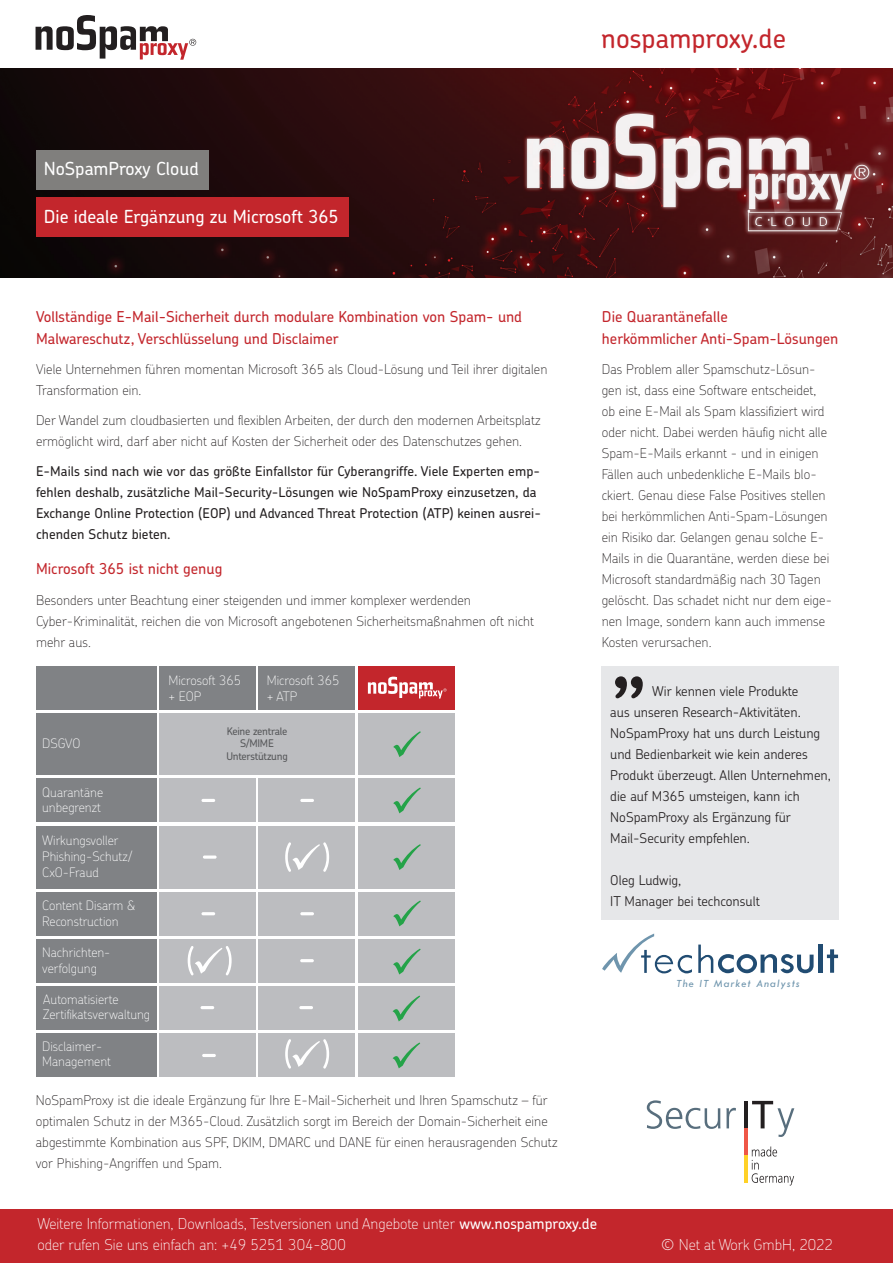
<style>
.page{position:relative;width:893px;height:1263px;background:#fff}
.page>*{position:absolute;margin:0;border:0;box-sizing:border-box;transform-origin:0 0}
.t1{font:500 90px "Chevin Pro";color:#231f20}
.t2{font:500 27px "Chevin Pro";color:#c3262c}
.t3{font:500 18px "Chevin Std";color:#fff}
.t4{font:500 15px/22.5px "Chevin Pro";color:#c3262c}
.t5{font:100 15px/21px "Chevin Pro";color:#fff}
.t6{font:100 13.5px/21px "Chevin Pro";letter-spacing:.005em;color:#231f20}
.t7{font:300 13.5px/21px "Chevin Pro";color:#231f20}
.t8{font:500 13.5px/21px "Chevin Pro";letter-spacing:.005em;color:#231f20}
.t9{font:100 13.05px/15.6px "Chevin Pro";color:#fff}
.t10{font:italic 11.4px "Tw Cen";letter-spacing:.1em;color:#6f95ad}
.t11{font:500 10.65px/12.8px "Chevin Pro";letter-spacing:-.02em;color:#57585a;text-align:center}
.s1{font-weight:500}
</style>
<div class="page">
<img style="left:0;top:69px;width:893px;height:209px">
<div style="left:0;top:1209px;width:893px;height:54px;background:#c3262c"></div>
<svg style="left:36px;top:15px;width:160px;height:45px"></svg>
<hr style="left:744px;top:1101px;width:3px;height:27px;background:#231f20">
<hr style="left:744px;top:1128px;width:3px;height:27px;background:#ef5747">
<hr style="left:744px;top:1155px;width:3px;height:28px;background:#ffd127">
<svg style="left:647px;top:1100px;width:73px;height:29px"></svg>
<svg style="left:726px;top:1108px;width:10px;height:20px"></svg>
<svg style="left:752px;top:1101px;width:42px;height:36px"></svg>
<svg style="left:752px;top:1146px;width:42px;height:39px"></svg>
<div style="left:602px;top:667px;width:237px;height:253px;background:#e6e7e9"></div>
<hr style="left:819px;top:944px;width:4px;height:29px;background:#214c72">
<svg style="left:827px;top:949px;width:11px;height:24px"></svg>
<svg style="left:698px;top:944px;width:116px;height:29px"></svg>
<svg style="left:602px;top:933px;width:90px;height:40px"></svg>
<div style="left:36px;top:779px;width:120px;height:43px;background:#808285"></div>
<div style="left:159px;top:779px;width:96px;height:43px;background:#bcbdc0"></div>
<div style="left:259px;top:779px;width:96px;height:43px;background:#bcbdc0"></div>
<div style="left:359px;top:779px;width:96px;height:43px;background:#bcbdc0"></div>
<svg style="left:393px;top:787px;width:28px;height:26px"></svg>
<hr style="left:201px;top:799px;width:14px;height:3px;background:#fff;border-radius:2px">
<hr style="left:300px;top:799px;width:14px;height:3px;background:#fff;border-radius:2px">
<div style="left:36px;top:892px;width:120px;height:43px;background:#808285"></div>
<div style="left:159px;top:892px;width:96px;height:43px;background:#bcbdc0"></div>
<div style="left:259px;top:892px;width:96px;height:43px;background:#bcbdc0"></div>
<div style="left:359px;top:892px;width:96px;height:43px;background:#bcbdc0"></div>
<svg style="left:393px;top:900px;width:28px;height:26px"></svg>
<hr style="left:201px;top:912px;width:14px;height:3px;background:#fff;border-radius:2px">
<hr style="left:300px;top:912px;width:14px;height:3px;background:#fff;border-radius:2px">
<div style="left:36px;top:826px;width:120px;height:62px;background:#808285"></div>
<div style="left:159px;top:826px;width:96px;height:62px;background:#bcbdc0"></div>
<div style="left:259px;top:826px;width:96px;height:62px;background:#bcbdc0"></div>
<div style="left:359px;top:826px;width:96px;height:62px;background:#bcbdc0"></div>
<svg style="left:393px;top:844px;width:28px;height:26px"></svg>
<svg style="left:203px;top:855px;width:14px;height:4px"></svg>
<svg style="left:285px;top:842px;width:44px;height:30px"></svg>
<div style="left:36px;top:939px;width:120px;height:43px;background:#808285"></div>
<div style="left:159px;top:939px;width:96px;height:43px;background:#bcbdc0"></div>
<div style="left:259px;top:939px;width:96px;height:43px;background:#bcbdc0"></div>
<div style="left:359px;top:939px;width:96px;height:43px;background:#bcbdc0"></div>
<svg style="left:393px;top:948px;width:28px;height:26px"></svg>
<hr style="left:300px;top:959px;width:14px;height:3px;background:#fff;border-radius:2px">
<svg style="left:188px;top:946px;width:44px;height:29px"></svg>
<div style="left:36px;top:713px;width:120px;height:62px;background:#808285"></div>
<div style="left:359px;top:713px;width:96px;height:62px;background:#bcbdc0"></div>
<svg style="left:393px;top:731px;width:28px;height:26px"></svg>
<div style="left:159px;top:713px;width:196px;height:62px;background:#bcbdc0"></div>
<div style="left:159px;top:666px;width:96px;height:43px;background:#808285"></div>
<div style="left:359px;top:666px;width:96px;height:43px;background:#c3262c"></div>
<svg style="left:368px;top:677px;width:79px;height:21px"></svg>
<div style="left:259px;top:666px;width:96px;height:43px;background:#808285"></div>
<div style="left:36px;top:666px;width:120px;height:43px;background:#808285"></div>
<div style="left:36px;top:986px;width:120px;height:43px;background:#808285"></div>
<div style="left:159px;top:986px;width:96px;height:43px;background:#bcbdc0"></div>
<div style="left:259px;top:986px;width:96px;height:43px;background:#bcbdc0"></div>
<div style="left:359px;top:986px;width:96px;height:43px;background:#bcbdc0"></div>
<svg style="left:393px;top:995px;width:27px;height:26px"></svg>
<svg style="left:201px;top:1006px;width:13px;height:3px"></svg>
<hr style="left:299px;top:1006px;width:14px;height:3px;background:#fff;border-radius:2px">
<div style="left:36px;top:1033px;width:120px;height:43px;background:#808285"></div>
<div style="left:259px;top:1033px;width:96px;height:43px;background:#bcbdc0"></div>
<div style="left:359px;top:1033px;width:96px;height:43px;background:#bcbdc0"></div>
<svg style="left:393px;top:1042px;width:27px;height:26px"></svg>
<div style="left:159px;top:1033px;width:96px;height:43px;background:#bcbdc0"></div>
<hr style="left:202px;top:1054px;width:14px;height:3px;background:#fff;border-radius:2px">
<svg style="left:285px;top:1039px;width:44px;height:29px"></svg>
<div style="left:36px;top:198px;width:313px;height:39px;background:#c3262c"></div>
<div style="left:36px;top:150px;width:173px;height:39px;background:#807f7d"></div>
<h3 class="t3" style="left:44px;top:157px;width:156px">NoSpamProxy Cloud</h3>
<h3 class="t3" style="left:44px;top:204px;width:296px">Die ideale Ergänzung zu Microsoft 365</h3>
<p class="t4" style="left:36px;top:305px;width:488px">Vollständige E-Mail-Sicherheit durch modulare Kombination von Spam- und<br>Malwareschutz, Verschlüsselung und Disclaimer</p>
<p class="t6" style="left:36px;top:358px;width:513px">Viele Unternehmen führen momentan Microsoft 365 als Cloud-Lösung und Teil ihrer digitalen<br>Transformation ein.</p>
<p class="t6" style="left:36px;top:409px;width:506px">Der Wandel zum cloudbasierten und flexiblen Arbeiten, der durch den modernen Arbeitsplatz ermöglicht wird, darf aber nicht auf Kosten der Sicherheit oder des Datenschutzes gehen.</p>
<p class="t8" style="left:36px;top:460px;width:507px">E-Mails sind nach wie vor das größte Einfallstor für Cyberangriffe. Viele Experten emp&shy;fehlen deshalb, zusätzliche Mail-Security-Lösungen wie NoSpamProxy einzusetzen, da Exchange Online Protection (EOP) und Advanced Threat Protection (ATP) keinen ausrei&shy;chenden Schutz bieten.</p>
<p class="t4" style="left:36px;top:557px;width:188px">Microsoft 365 ist nicht genug</p>
<p class="t6" style="left:36px;top:589px;width:499px">Besonders unter Beachtung einer steigenden und immer komplexer werdenden<br>Cyber-Kriminalität, reichen die von Microsoft angebotenen Sicherheitsmaßnahmen oft nicht mehr aus.</p>
<p class="t9" style="left:168px;top:672px;width:74px">Microsoft 365 + EOP</p>
<p class="t9" style="left:267px;top:672px;width:74px">Microsoft 365 + ATP</p>
<p class="t9" style="left:42px;top:735px;width:40px">DSGVO</p>
<p class="t11" style="left:226px;top:724px;width:63px">Keine zentrale<br>S/MIME<br>Unterstützung</p>
<p class="t9" style="left:42px;top:784px;width:63px">Quarantäne unbegrenzt</p>
<p class="t9" style="left:42px;top:832px;width:91px">Wirkungsvoller<br>Phishing-Schutz/<br>CxO-Fraud</p>
<p class="t9" style="left:42px;top:897px;width:94px">Content Disarm &amp;<br>Reconstruction</p>
<p class="t9" style="left:42px;top:944px;width:70px">Nachrichten&shy;verfolgung</p>
<p class="t9" style="left:43px;top:991px;width:108px">Automatisierte<br>Zertifikatsverwaltung</p>
<p class="t9" style="left:42px;top:1038px;width:70px">Disclaimer-<br>Management</p>
<p class="t6" style="left:36px;top:1089px;width:523px">NoSpamProxy ist die ideale Ergänzung für Ihre E-Mail-Sicherheit und Ihren Spamschutz – für optimalen Schutz in der M365-Cloud. Zusätzlich sorgt im Bereich der Domain-Sicherheit eine abgestimmte Kombination aus SPF, DKIM, DMARC und DANE für einen herausragenden Schutz vor Phishing-Angriffen und Spam.</p>
<h2 class="t2" style="left:601px;top:20px;width:186px">nospamproxy.de</h2>
<p class="t4" style="left:602px;top:305px;width:238px">Die Quarantänefalle<br>herkömmlicher Anti-Spam-Lösungen</p>
<p class="t6" style="left:602px;top:358px;width:232px">Das Problem aller Spamschutz-Lösun&shy;gen ist, dass eine Software entscheidet, ob eine E-Mail als Spam klassifiziert wird oder nicht. Dabei werden häufig nicht alle Spam-E-Mails erkannt - und in einigen Fällen auch unbedenkliche E-Mails blo&shy;ckiert. Genau diese False Positives stellen bei herkömmlichen Anti-Spam-Lösungen ein Risiko dar. Gelangen genau solche E-Mails in die Quarantäne, werden diese bei Microsoft standardmäßig nach 30 Tagen gelöscht. Das schadet nicht nur dem eige&shy;nen Image, sondern kann auch immense Kosten verursachen.</p>
<p class="t7" style="left:610px;top:680px;width:222px;text-indent:42px">Wir kennen viele Produkte<br>aus unseren Research-Aktivitäten.<br>NoSpamProxy hat uns durch Leistung und Bedienbarkeit wie kein anderes<br>Produkt überzeugt. Allen Unternehmen, die auf M365 umsteigen, kann ich<br>NoSpamProxy als Ergänzung für<br>Mail-Security empfehlen.</p>
<p class="t7" style="left:610px;top:869px;width:151px">Oleg Ludwig,<br>IT Manager bei techconsult</p>
<h1 class="t1" style="left:609px;top:594px;width:40px">,,</h1>
<p class="t10" style="left:677px;top:977px;width:125px">The IT Market Analysts</p>
<p class="t5" style="left:38px;top:1213px;width:561px">Weitere Informationen, Downloads, Testversionen und Angebote unter <span class="s1">www.nospamproxy.de </span>oder rufen Sie uns einfach an: +49 5251 304-800</p>
<p class="t5" style="left:661px;top:1234px;width:173px">© Net at Work GmbH, 2022</p>
</div>
